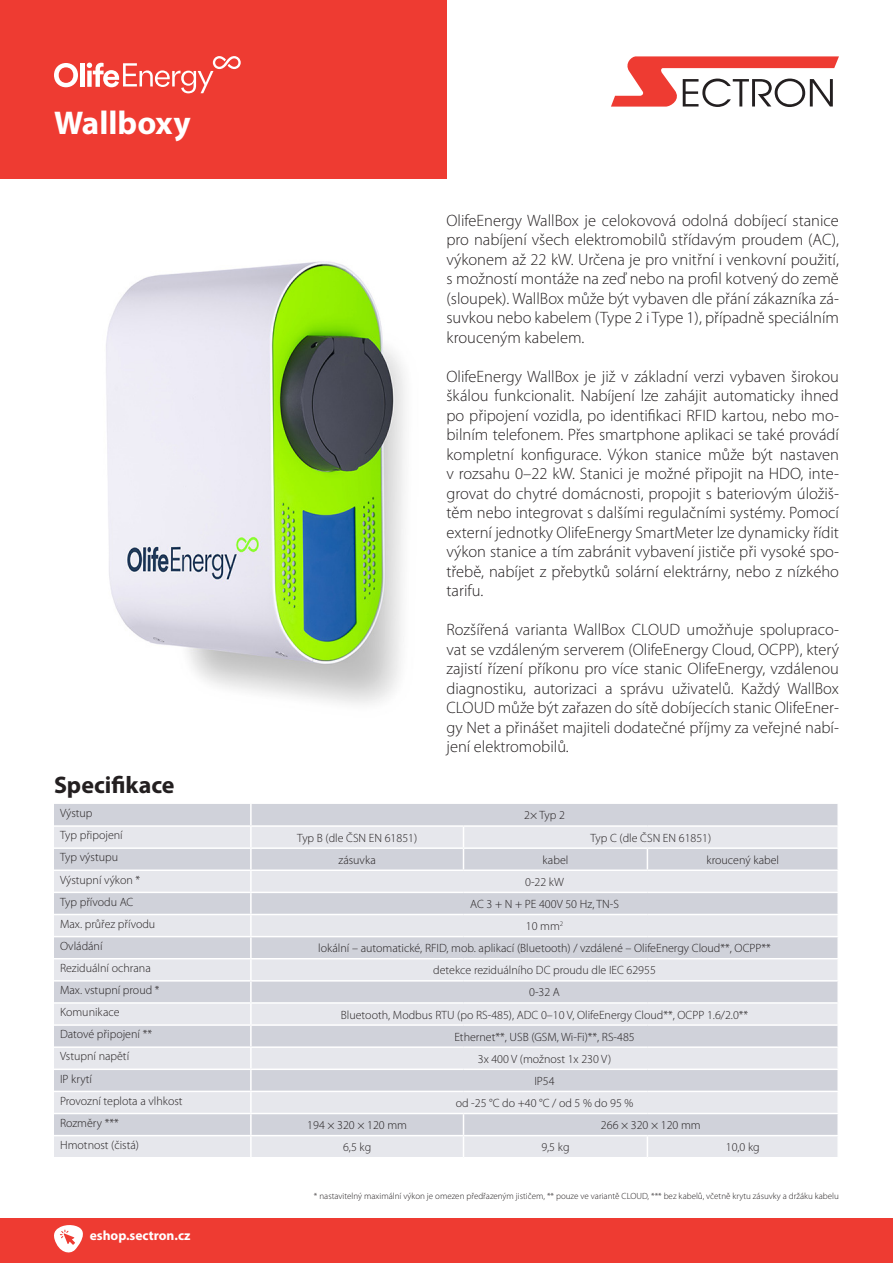
<style>
.page{position:relative;width:893px;height:1263px;background:#fff}
.page>*{position:absolute;margin:0;border:0;box-sizing:border-box;transform-origin:0 0}
.t1{font:700 33px "Myriad Pro";color:#fff}
.t2{font:700 24px "Myriad Pro";color:#231f20}
.t3{font:300 16.5px/19.5px "Myriad Pro";color:#231f20;text-align:justify}
.t4{font:700 13.5px "Myriad Pro";color:#fff}
.t5{font:300 12px "Myriad Pro";color:#231f20}
.t6{font:300 9px "Myriad Pro";color:#231f20}
</style>
<div class="page">
<div style="left:0;top:0;width:446px;height:179px;background:#ee3b32"></div>
<svg style="left:611px;top:56px;width:228px;height:51px"></svg>
<img style="left:106px;top:261px;width:299px;height:443px">
<svg style="left:54px;top:63px;width:24px;height:24px"></svg>
<hr style="left:80px;top:63px;width:4px;height:24px;background:#fff">
<svg style="left:87px;top:56px;width:154px;height:37px"></svg>
<div style="left:54px;top:804px;width:783px;height:21px;background:#d0d2da"></div>
<svg style="left:54px;top:827px;width:783px;height:330px;background:#dcdde3"></svg>
<hr style="left:54px;top:847px;width:197px;height:2px;background:#fff">
<hr style="left:251px;top:847px;width:212px;height:2px;background:#fff">
<hr style="left:463px;top:847px;width:184px;height:2px;background:#fff">
<hr style="left:647px;top:847px;width:192px;height:2px;background:#fff">
<hr style="left:54px;top:869px;width:197px;height:2px;background:#fff">
<hr style="left:251px;top:869px;width:212px;height:2px;background:#fff">
<hr style="left:463px;top:869px;width:184px;height:2px;background:#fff">
<hr style="left:647px;top:869px;width:192px;height:2px;background:#fff">
<hr style="left:54px;top:892px;width:197px;height:1px;background:#fff">
<hr style="left:251px;top:892px;width:212px;height:1px;background:#fff">
<hr style="left:463px;top:892px;width:184px;height:1px;background:#fff">
<hr style="left:647px;top:892px;width:192px;height:1px;background:#fff">
<hr style="left:54px;top:914px;width:197px;height:1px;background:#fff">
<hr style="left:251px;top:914px;width:212px;height:1px;background:#fff">
<hr style="left:463px;top:914px;width:184px;height:1px;background:#fff">
<hr style="left:647px;top:914px;width:192px;height:1px;background:#fff">
<hr style="left:54px;top:936px;width:197px;height:1px;background:#fff">
<hr style="left:251px;top:936px;width:212px;height:1px;background:#fff">
<hr style="left:463px;top:936px;width:184px;height:1px;background:#fff">
<hr style="left:647px;top:936px;width:192px;height:1px;background:#fff">
<hr style="left:54px;top:958px;width:197px;height:1px;background:#fff">
<hr style="left:251px;top:958px;width:212px;height:1px;background:#fff">
<hr style="left:463px;top:958px;width:184px;height:1px;background:#fff">
<hr style="left:647px;top:958px;width:192px;height:1px;background:#fff">
<hr style="left:54px;top:980px;width:197px;height:1px;background:#fff">
<hr style="left:251px;top:980px;width:212px;height:1px;background:#fff">
<hr style="left:463px;top:980px;width:184px;height:1px;background:#fff">
<hr style="left:647px;top:980px;width:192px;height:1px;background:#fff">
<hr style="left:54px;top:1002px;width:197px;height:2px;background:#fff">
<hr style="left:251px;top:1002px;width:212px;height:2px;background:#fff">
<hr style="left:463px;top:1002px;width:184px;height:2px;background:#fff">
<hr style="left:647px;top:1002px;width:192px;height:2px;background:#fff">
<hr style="left:54px;top:1024px;width:197px;height:2px;background:#fff">
<hr style="left:251px;top:1024px;width:212px;height:2px;background:#fff">
<hr style="left:463px;top:1024px;width:184px;height:2px;background:#fff">
<hr style="left:647px;top:1024px;width:192px;height:2px;background:#fff">
<hr style="left:54px;top:1046px;width:197px;height:2px;background:#fff">
<hr style="left:251px;top:1046px;width:212px;height:2px;background:#fff">
<hr style="left:463px;top:1046px;width:184px;height:2px;background:#fff">
<hr style="left:647px;top:1046px;width:192px;height:2px;background:#fff">
<hr style="left:54px;top:1068px;width:197px;height:2px;background:#fff">
<hr style="left:251px;top:1068px;width:212px;height:2px;background:#fff">
<hr style="left:463px;top:1068px;width:184px;height:2px;background:#fff">
<hr style="left:647px;top:1068px;width:192px;height:2px;background:#fff">
<hr style="left:54px;top:1091px;width:197px;height:1px;background:#fff">
<hr style="left:251px;top:1091px;width:212px;height:1px;background:#fff">
<hr style="left:463px;top:1091px;width:184px;height:1px;background:#fff">
<hr style="left:647px;top:1091px;width:192px;height:1px;background:#fff">
<hr style="left:54px;top:1113px;width:197px;height:1px;background:#fff">
<hr style="left:251px;top:1113px;width:212px;height:1px;background:#fff">
<hr style="left:463px;top:1113px;width:184px;height:1px;background:#fff">
<hr style="left:647px;top:1113px;width:192px;height:1px;background:#fff">
<hr style="left:54px;top:1135px;width:197px;height:1px;background:#fff">
<hr style="left:251px;top:1135px;width:212px;height:1px;background:#fff">
<hr style="left:463px;top:1135px;width:184px;height:1px;background:#fff">
<hr style="left:647px;top:1135px;width:192px;height:1px;background:#fff">
<hr style="left:250px;top:804px;width:2px;height:21px;background:#fff">
<hr style="left:250px;top:827px;width:2px;height:20px;background:#fff">
<hr style="left:250px;top:849px;width:2px;height:20px;background:#fff">
<svg style="left:463px;top:827px;width:1px;height:42px"></svg>
<svg style="left:647px;top:849px;width:1px;height:20px"></svg>
<hr style="left:250px;top:871px;width:2px;height:21px;background:#fff">
<hr style="left:250px;top:893px;width:2px;height:21px;background:#fff">
<hr style="left:250px;top:915px;width:2px;height:21px;background:#fff">
<hr style="left:250px;top:937px;width:2px;height:21px;background:#fff">
<hr style="left:250px;top:959px;width:2px;height:21px;background:#fff">
<hr style="left:250px;top:981px;width:2px;height:21px;background:#fff">
<hr style="left:250px;top:1004px;width:2px;height:20px;background:#fff">
<hr style="left:250px;top:1026px;width:2px;height:20px;background:#fff">
<hr style="left:250px;top:1048px;width:2px;height:20px;background:#fff">
<hr style="left:250px;top:1070px;width:2px;height:21px;background:#fff">
<hr style="left:250px;top:1092px;width:2px;height:21px;background:#fff">
<hr style="left:250px;top:1114px;width:2px;height:21px;background:#fff">
<hr style="left:250px;top:1136px;width:2px;height:21px;background:#fff">
<svg style="left:463px;top:1114px;width:1px;height:43px"></svg>
<svg style="left:647px;top:1136px;width:1px;height:21px"></svg>
<div style="left:0;top:1218px;width:893px;height:45px;background:#ee3b32"></div>
<svg style="left:54px;top:1225px;width:29px;height:27px"></svg>
<p class="t1" style="left:54px;top:101px;width:138px">Wallboxy</p>
<p class="t2" style="left:54px;top:769px;width:122px">Specifikace</p>
<p class="t3" style="left:446px;top:210px;width:394px">OlifeEnergy WallBox je celokovová odolná dobíjecí stanice pro nabíjení všech elektromobilů střídavým proudem (AC), výkonem až 22 kW. Určena je pro vnitřní i venkovní použití, s možností montáže na zeď nebo na profil kotvený do země (sloupek). WallBox může být vybaven dle přání zákazníka zá&shy;suvkou nebo kabelem (Type 2 i Type 1), případně speciálním krouceným kabelem.</p>
<p class="t3" style="left:446px;top:366px;width:394px">OlifeEnergy WallBox je již v základní verzi vybaven širokou škálou funkcionalit. Nabíjení lze zahájit automaticky ihned po připojení vozidla, po identifikaci RFID kartou, nebo mo&shy;bilním telefonem. Přes smartphone aplikaci se také provádí kompletní konfigurace. Výkon stanice může být nastaven v rozsahu 0–22 kW. Stanici je možné připojit na HDO, inte&shy;grovat do chytré domácnosti, propojit s bateriovým úložiš&shy;těm nebo integrovat s dalšími regulačními systémy. Pomocí externí jednotky OlifeEnergy SmartMeter lze dynamicky řídit výkon stanice a tím zabránit vybavení jističe při vysoké spo&shy;třebě, nabíjet z přebytků solární elektrárny, nebo z nízkého tarifu.</p>
<p class="t3" style="left:446px;top:620px;width:394px">Rozšířená varianta WallBox CLOUD umožňuje spolupraco&shy;vat se vzdáleným serverem (OlifeEnergy Cloud, OCPP), který zajistí řízení příkonu pro více stanic OlifeEnergy, vzdálenou diagnostiku, autorizaci a správu uživatelů. Každý WallBox CLOUD může být zařazen do sítě dobíjecích stanic OlifeEner&shy;gy Net a přinášet majiteli dodatečné příjmy za veřejné nabí&shy;jení elektromobilů.</p>
<p class="t5" style="left:60px;top:806px;width:34px">Výstup</p>
<p class="t5" style="left:524px;top:808px;width:42px">2× Typ 2</p>
<p class="t5" style="left:60px;top:828px;width:64px">Typ připojení</p>
<p class="t5" style="left:297px;top:830px;width:122px">Typ B (dle ČSN EN 61851)</p>
<p class="t5" style="left:590px;top:830px;width:122px">Typ C (dle ČSN EN 61851)</p>
<p class="t5" style="left:60px;top:850px;width:60px">Typ výstupu</p>
<p class="t5" style="left:338px;top:852px;width:39px">zásuvka</p>
<p class="t5" style="left:543px;top:852px;width:27px">kabel</p>
<p class="t5" style="left:706px;top:852px;width:74px">kroucený kabel</p>
<p class="t5" style="left:60px;top:872px;width:82px">Výstupní výkon *</p>
<p class="t5" style="left:525px;top:875px;width:40px">0-22 kW</p>
<p class="t5" style="left:60px;top:894px;width:75px">Typ přívodu AC</p>
<p class="t5" style="left:470px;top:897px;width:150px">AC 3 + N + PE 400V 50 Hz, TN-S</p>
<p class="t5" style="left:60px;top:916px;width:97px">Max. průřez přívodu</p>
<p class="t5" style="left:526px;top:919px;width:39px">10 mm<sup>2</sup></p>
<p class="t5" style="left:60px;top:939px;width:44px">Ovládání</p>
<p class="t5" style="left:318px;top:941px;width:454px">lokální – automatické, RFID, mob. aplikací (Bluetooth) / vzdálené – OlifeEnergy Cloud**, OCPP**</p>
<p class="t5" style="left:60px;top:961px;width:92px">Reziduální ochrana</p>
<p class="t5" style="left:433px;top:963px;width:224px">detekce reziduálního DC proudu dle IEC 62955</p>
<p class="t5" style="left:60px;top:983px;width:101px">Max. vstupní proud *</p>
<p class="t5" style="left:529px;top:985px;width:32px">0-32 A</p>
<p class="t5" style="left:60px;top:1005px;width:61px">Komunikace</p>
<p class="t5" style="left:341px;top:1007px;width:409px">Bluetooth, Modbus RTU (po RS-485), ADC 0–10 V, OlifeEnergy Cloud**, OCPP 1.6/2.0**</p>
<p class="t5" style="left:60px;top:1027px;width:94px">Datové připojení **</p>
<p class="t5" style="left:454px;top:1029px;width:182px">Ethernet**, USB (GSM, Wi-Fi)**, RS-485</p>
<p class="t5" style="left:60px;top:1049px;width:71px">Vstupní napětí</p>
<p class="t5" style="left:478px;top:1051px;width:135px">3x 400 V (možnost 1x 230 V)</p>
<p class="t5" style="left:60px;top:1071px;width:33px">IP krytí</p>
<p class="t5" style="left:534px;top:1073px;width:22px">IP54</p>
<p class="t5" style="left:60px;top:1093px;width:124px">Provozní teplota a vlhkost</p>
<p class="t5" style="left:456px;top:1096px;width:179px">od -25 °C do +40 °C / od 5 % do 95 %</p>
<p class="t5" style="left:60px;top:1115px;width:60px">Rozměry ***</p>
<p class="t5" style="left:307px;top:1118px;width:101px">194 × 320 × 120 mm</p>
<p class="t5" style="left:601px;top:1118px;width:101px">266 × 320 × 120 mm</p>
<p class="t5" style="left:60px;top:1138px;width:81px">Hmotnost (čistá)</p>
<p class="t5" style="left:343px;top:1140px;width:30px">6,5 kg</p>
<p class="t5" style="left:541px;top:1140px;width:30px">9,5 kg</p>
<p class="t5" style="left:726px;top:1140px;width:36px">10,0 kg</p>
<p class="t4" style="left:90px;top:1226px;width:102px">eshop.sectron.cz</p>
<p class="t6" style="left:314px;top:1190px;width:526px">* nastavitelný maximální výkon je omezen předřazeným jističem, ** pouze ve variantě CLOUD, *** bez kabelů, včetně krytu zásuvky a držáku kabelu</p>
</div>
